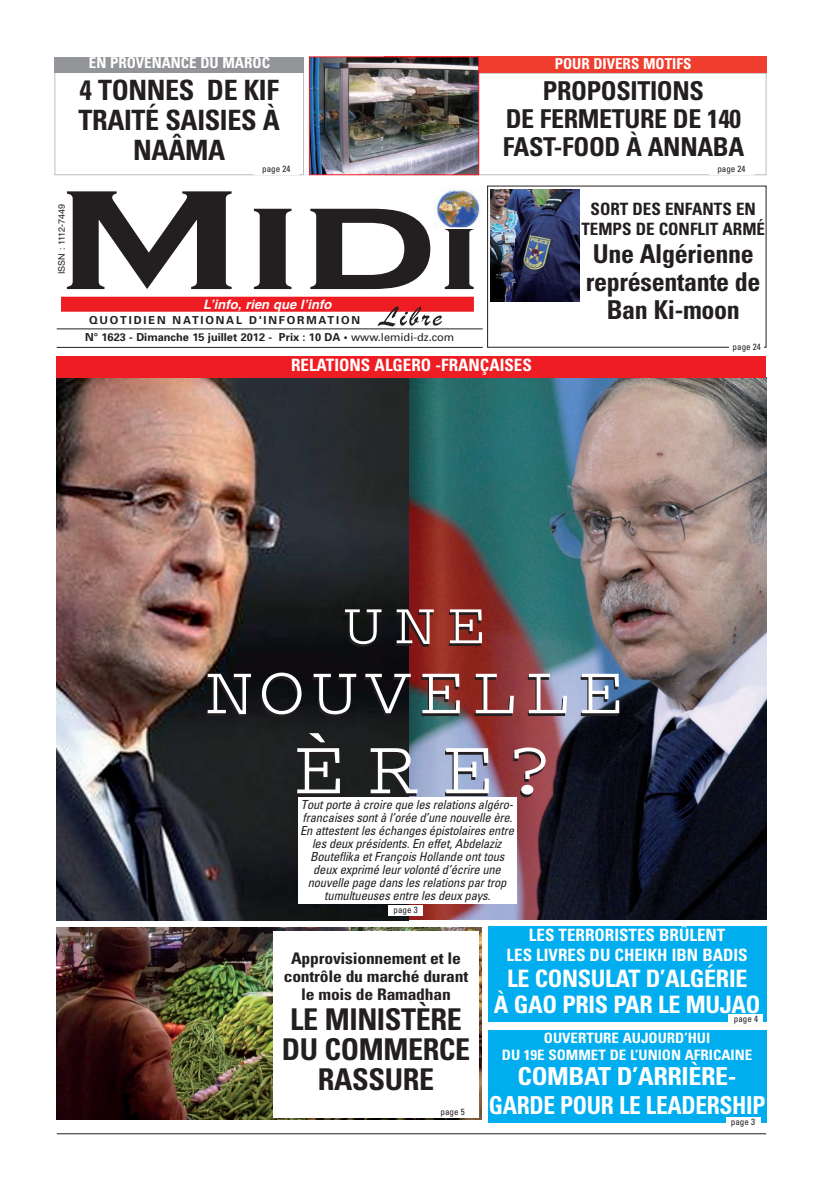
<style>
.page{position:relative;width:823px;height:1191px;background:#fff}
.page>*{position:absolute;margin:0;border:0;box-sizing:border-box;transform-origin:0 0}
.t1{font:80px "Courier";color:#fff;scale:1.1 1}
.t2{font:70px "Courier";letter-spacing:.09em;color:#fff;scale:1.1 1}
.t3{font:60px "Courier";color:#fff;scale:1.1 1}
.t4{font:700 condensed 30px/30px "Univers";letter-spacing:-.015em;color:#231f20;text-align:center}
.t5{font:700 condensed 28px/30px "Univers";letter-spacing:-.015em;color:#231f20;text-align:center}
.t6{font:700 condensed 26px/28px "Univers";letter-spacing:-.015em;color:#231f20;text-align:center}
.t7{font:700 condensed 24.8px/29.7px "Univers";letter-spacing:-.015em;color:#fff;text-align:center;scale:1.05 1}
.t8{font:700 condensed 24px/26px "Univers";letter-spacing:-.015em;color:#fff;text-align:center}
.t9{font:700 condensed 17px/20.4px "Univers";color:#fff;text-align:center}
.t10{font:700 condensed 17px/20.4px "Univers";color:#231f20;text-align:center}
.t11{font:700 condensed 16px/18px "Univers";letter-spacing:-.015em;color:#231f20;text-align:center;scale:1.1 1}
.t12{font:700 condensed 15px "Univers";color:#fff}
.t13{font:700 condensed 14.3px/17.1px "Univers";color:#fff;text-align:center;scale:1.05 1}
.t14{font:italic 700 13px "Helvetica";color:#fff}
.t15{font:italic condensed 12.5px/13px "Univers";letter-spacing:-.015em;color:#231f20;text-align:center}
.t16{font:700 11px "Univers";color:#231f20}
.t17{font:700 11px "Univers";letter-spacing:.165em;color:#231f20}
.t18{font:condensed 9px "Univers";color:#231f20}
.t19{font:9px "Helvetica";color:#231f20}
.s1{font-weight:400}
</style>
<div class="page">
<img style="left:57px;top:927px;width:424px;height:192px">
<img style="left:408px;top:378px;width:357px;height:542px">
<img style="left:57px;top:378px;width:351px;height:542px">
<hr style="left:57px;top:1133px;width:708px;height:1px;background:#231f20">
<svg style="left:67px;top:191px;width:406px;height:98px"></svg>
<img style="left:434px;top:189px;width:46px;height:39px">
<hr style="left:57px;top:347px;width:425px;height:1px;background:#231f20">
<hr style="left:57px;top:329px;width:425px;height:1px;background:#231f20">
<div style="left:61px;top:297px;width:412px;height:15px;background:#ee1d23"></div>
<svg style="left:377px;top:306px;width:64px;height:20px"></svg>
<div style="left:384px;top:73px;width:381px;height:102px;border:1px solid #bcbdc0"></div>
<div style="left:55px;top:70px;width:248px;height:105px;border:1px solid #bcbdc0"></div>
<div style="left:55px;top:57px;width:249px;height:16px;background:#939598"></div>
<div style="left:254px;top:165px;width:44px;height:10px;background:#fff"></div>
<div style="left:384px;top:57px;width:381px;height:16px;background:#ef3e2e"></div>
<img style="left:311px;top:59px;width:165px;height:114px">
<div style="left:309px;top:57px;width:169px;height:118px;border:1px solid #ee1d23"></div>
<img style="left:490px;top:190px;width:89px;height:111px">
<div style="left:57px;top:356px;width:708px;height:22px;background:#ee1d23"></div>
<div style="left:298px;top:797px;width:218px;height:107px;background:#fff"></div>
<div style="left:487px;top:1029px;width:278px;height:93px;background:#00aeef"></div>
<div style="left:488px;top:926px;width:277px;height:96px;background:#00aeef"></div>
<div style="left:273px;top:931px;width:205px;height:186px;background:#fff"></div>
<div style="left:709px;top:165px;width:44px;height:10px;background:#fff"></div>
<div style="left:388px;top:905px;width:34px;height:10px;background:#fff"></div>
<div style="left:725px;top:1117px;width:34px;height:10px;background:#fff"></div>
<div style="left:728px;top:1014px;width:34px;height:11px;background:#fff"></div>
<p class="t19" style="left:58px;top:274px;width:72px;rotate:-90deg">ISSN : 1112-7449</p>
<p class="t12" style="left:89px;top:58px;width:182px">EN PROVENANCE DU MAROC</p>
<h3 class="t5" style="left:79px;top:77px;width:202px">4 TONNES DE KIF<br>TRAITÉ SAISIES À<br>NAÂMA</h3>
<p class="t18" style="left:262px;top:166px;width:30px">page 24</p>
<p class="t14" style="left:203px;top:299px;width:129px">L’info, rien que l’info</p>
<p class="t17" style="left:89px;top:316px;width:272px">QUOTIDIEN NATIONAL D'INFORMATION</p>
<p class="t16" style="left:85px;top:333px;width:370px">N° 1623 - Dimanche 15 juillet 2012 - Prix : 10 DA • <span class="s1">www.lemidi-dz.com</span></p>
<p class="t12" style="left:554px;top:58px;width:138px">POUR DIVERS MOTIFS</p>
<h3 class="t6" style="left:502px;top:79px;width:243px">PROPOSITIONS<br>DE FERMETURE DE 140<br>FAST-FOOD À ANNABA</h3>
<p class="t18" style="left:717px;top:166px;width:30px">page 24</p>
<h3 class="t10" style="left:581px;top:200px;width:185px">SORT DES ENFANTS EN<br>TEMPS DE CONFLIT ARMÉ</h3>
<h3 class="t6" style="left:585px;top:242px;width:176px">Une Algérienne représentante de<br>Ban Ki-moon</h3>
<p class="t18" style="left:732px;top:344px;width:30px">page 24</p>
<h3 class="t9" style="left:291px;top:356px;width:242px">RELATIONS ALGERO -FRANÇAISES</h3>
<h3 class="t3" style="left:343px;top:605px;width:131px">UNE</h3>
<h2 class="t2" style="left:205px;top:669px;width:381px">NOUVELLE</h2>
<h1 class="t1" style="left:292px;top:743px;width:242px">ÈRE?</h1>
<p class="t15" style="left:300px;top:798px;width:215px">Tout porte à croire que les relations algéro&shy;francaises sont à l’orée d’une nouvelle ère.<br>En attestent les échanges épistolaires entre les deux présidents. En effet, Abdelaziz Bouteflika et François Hollande ont tous deux exprimé leur volonté d’écrire une nouvelle page dans les relations par trop tumultueuses entre les deux pays.</p>
<p class="t18" style="left:393px;top:906px;width:26px">page 3</p>
<p class="t11" style="left:284px;top:951px;width:169px">Approvisionnement et le contrôle du marché durant le mois de Ramadhan</p>
<h3 class="t4" style="left:281px;top:1007px;width:190px">LE MINISTÈRE<br>DU COMMERCE<br>RASSURE</h3>
<p class="t18" style="left:440px;top:1108px;width:26px">page 5</p>
<h3 class="t9" style="left:506px;top:926px;width:242px">LES TERRORISTES BRÛLENT<br>LES LIVRES DU CHEIKH IBN BADIS</h3>
<h3 class="t8" style="left:493px;top:967px;width:268px">LE CONSULAT D’ALGÉRIE<br>À GAO PRIS PAR LE MUJAO</h3>
<p class="t18" style="left:733px;top:1016px;width:26px">page 4</p>
<p class="t13" style="left:501px;top:1030px;width:240px">OUVERTURE AUJOURD’HUI<br>DU 19E SOMMET DE L’UNION AFRICAINE</p>
<h3 class="t7" style="left:488px;top:1063px;width:265px">COMBAT D’ARRIÈRE-<br>GARDE POUR LE LEADERSHIP</h3>
<p class="t18" style="left:730px;top:1118px;width:26px">page 3</p>
</div>
